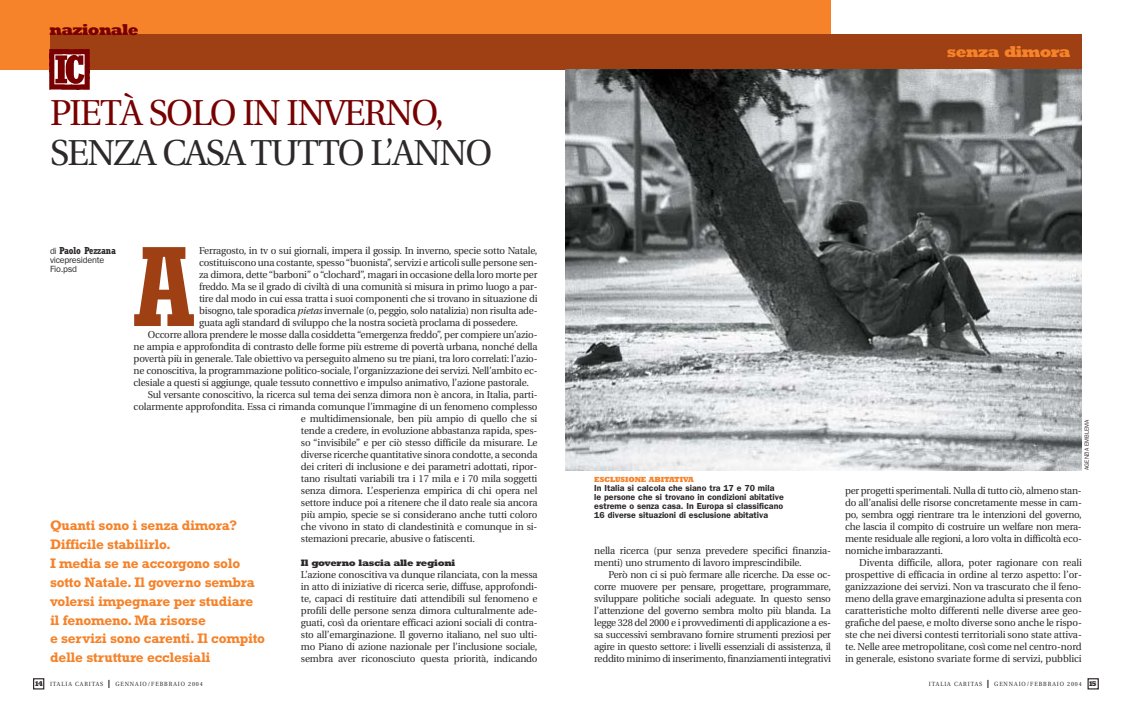
<style>
.page{position:relative;width:1133px;height:708px;background:#fff}
.page>*{position:absolute;margin:0;border:0;box-sizing:border-box;transform-origin:0 0}
.t1{font:700 condensed 112.4px "Rockwell";color:#9e4014}
.t2{font:36px "Utopia";letter-spacing:-.04em;color:#2d292a}
.t3{font:36px "Utopia";letter-spacing:-.045em;color:#780000}
.t4{font:800 16px "Rockwell";letter-spacing:-.04em;color:#f68229}
.t5{font:800 16px "Rockwell";letter-spacing:-.04em;color:#780000}
.t6{font:700 14px/18.9px "Rockwell";letter-spacing:-.015em;color:#f68229}
.t7{font:10px/12px "Utopia";letter-spacing:-.02em;color:#2d292a;text-align:justify}
.t8{font:700 condensed 10px "Rockwell";letter-spacing:-.015em;color:#2d292a}
.t9{font:800 9.5px "Rockwell";letter-spacing:-.035em;color:#2d292a}
.t10{font:9px/9px "Franklin Gothic";letter-spacing:-.025em;color:#2d292a}
.t11{font:600 8.8px/9px "Franklin Gothic";color:#2d292a}
.t12{font:800 7.5px "Rockwell";letter-spacing:-.02em;color:#f68229}
.t13{font:6px "Utopia";letter-spacing:.16em;color:#2d292a;scale:.94 1}
.t14{font:6px "Franklin Gothic";letter-spacing:-.005em;color:#2d292a}
.s1{font-family:"Franklin Gothic";font-weight:400;font-stretch:normal;font-size:9px}
.s2{font-style:italic}
.s3{font-family:"Rockwell";font-weight:800;font-size:7px}
.s4{font-family:"Rockwell";font-weight:700;font-size:9px}
</style>
<div class="page">
<div style="left:0;top:0;width:831px;height:70px;background:#f68229"></div>
<div style="left:50px;top:34px;width:1032px;height:36px;background:#9e4014"></div>
<div style="left:1087px;top:678px;width:12px;height:12px;border:1px solid #2d292a"></div>
<div style="left:33px;top:678px;width:11px;height:12px;border:1px solid #2d292a"></div>
<img style="left:50px;top:50px;width:40px;height:40px">
<img style="left:566px;top:70px;width:516px;height:400px">
<h3 class="t5" style="left:50px;top:24px;width:91px">nazionale</h3>
<h2 class="t3" style="left:50px;top:98px;width:396px">PIETÀ SOLO IN INVERNO,</h2>
<h2 class="t2" style="left:50px;top:138px;width:444px">SENZA CASA TUTTO L’ANNO</h2>
<h1 class="t1" style="left:134px;top:247px;width:62px">A</h1>
<p class="t7" style="left:199px;top:246px;width:340px">Ferragosto, in tv o sui giornali, impera il gossip. In inverno, specie sotto Natale,</p>
<p class="t8" style="left:50px;top:247px;width:67px"><span class="s1">di</span> Paolo Pezzana</p>
<p class="t10" style="left:50px;top:256px;width:56px">vicepresidente<br>Fio.psd</p>
<p class="t7" style="left:199px;top:258px;width:340px">costituiscono una costante, spesso “buonista”, servizi e articoli sulle persone sen-</p>
<p class="t7" style="left:199px;top:270px;width:340px">za dimora, dette “barboni” o “clochard”, magari in occasione della loro morte per</p>
<p class="t7" style="left:199px;top:282px;width:340px">freddo. Ma se il grado di civiltà di una comunità si misura in primo luogo a par-</p>
<p class="t7" style="left:199px;top:294px;width:340px">tire dal modo in cui essa tratta i suoi componenti che si trovano in situazione di</p>
<p class="t7" style="left:199px;top:306px;width:340px">bisogno, tale sporadica <span class="s2">pietas</span> invernale (o, peggio, solo natalizia) non risulta ade-</p>
<p class="t7" style="left:199px;top:318px;width:321px">guata agli standard di sviluppo che la nostra società proclama di possedere.</p>
<p class="t7" style="left:148px;top:330px;width:391px">Occorre allora prendere le mosse dalla cosiddetta “emergenza freddo”, per compiere un’azio-</p>
<p class="t7" style="left:134px;top:342px;width:405px">ne ampia e approfondita di contrasto delle forme più estreme di povertà urbana, nonché della</p>
<p class="t7" style="left:134px;top:354px;width:405px">povertà più in generale. Tale obiettivo va perseguito almeno su tre piani, tra loro correlati: l’azio-</p>
<p class="t7" style="left:134px;top:366px;width:405px">ne conoscitiva, la programmazione politico-sociale, l’organizzazione dei servizi. Nell’ambito ec-</p>
<p class="t7" style="left:134px;top:378px;width:397px">clesiale a questi si aggiunge, quale tessuto connettivo e impulso animativo, l’azione pastorale.</p>
<p class="t7" style="left:148px;top:390px;width:391px">Sul versante conoscitivo, la ricerca sul tema dei senza dimora non è ancora, in Italia, parti-</p>
<p class="t7" style="left:134px;top:402px;width:405px">colarmente approfondita. Essa ci rimanda comunque l’immagine di un fenomeno complesso</p>
<p class="t7" style="left:301px;top:414px;width:238px">e multidimensionale, ben più ampio di quello che si</p>
<p class="t7" style="left:301px;top:426px;width:238px">tende a credere, in evoluzione abbastanza rapida, spes-</p>
<p class="t7" style="left:301px;top:438px;width:238px">so “invisibile” e per ciò stesso difficile da misurare. Le</p>
<p class="t7" style="left:301px;top:450px;width:238px">diverse ricerche quantitative sinora condotte, a seconda</p>
<p class="t7" style="left:301px;top:462px;width:238px">dei criteri di inclusione e dei parametri adottati, ripor-</p>
<p class="t7" style="left:301px;top:474px;width:238px">tano risultati variabili tra i 17 mila e i 70 mila soggetti</p>
<p class="t7" style="left:301px;top:486px;width:238px">senza dimora. L’esperienza empirica di chi opera nel</p>
<p class="t7" style="left:301px;top:498px;width:238px">settore induce poi a ritenere che il dato reale sia ancora</p>
<p class="t7" style="left:301px;top:510px;width:238px">più ampio, specie se si considerano anche tutti coloro</p>
<p class="t7" style="left:301px;top:522px;width:238px">che vivono in stato di clandestinità e comunque in si-</p>
<p class="t7" style="left:301px;top:534px;width:176px">stemazioni precarie, abusive o fatiscenti.</p>
<p class="t9" style="left:301px;top:560px;width:156px">Il governo lascia alle regioni</p>
<p class="t7" style="left:301px;top:570px;width:238px">L’azione conoscitiva va dunque rilanciata, con la messa in atto di iniziative di ricerca serie, diffuse, approfondi&shy;te, capaci di restituire dati attendibili sul fenomeno e profili delle persone senza dimora culturalmente ade&shy;guati, così da orientare efficaci azioni sociali di contra&shy;sto all’emarginazione. Il governo italiano, nel suo ulti&shy;mo Piano di azione nazionale per l’inclusione sociale, sembra aver riconosciuto questa priorità, indicando</p>
<h3 class="t6" style="left:50px;top:517px;width:217px">Quanti sono i senza dimora?<br>Difficile stabilirlo.<br>I media se ne accorgono solo sotto Natale. Il governo sembra volersi impegnare per studiare il fenomeno. Ma risorse<br>e servizi sono carenti. Il compito delle strutture ecclesiali</h3>
<p class="t13" style="left:34px;top:682px;width:181px"><span class="s3">14</span> ITALIA CARITAS <span class="s4">|</span> GENNAIO/FEBBRAIO 2004</p>
<h3 class="t4" style="left:947px;top:46px;width:125px">senza dimora</h3>
<p class="t12" style="left:594px;top:477px;width:101px">ESCLUSIONE ABITATIVA</p>
<p class="t11" style="left:594px;top:484px;width:191px">In Italia si calcola che siano tra 17 e 70 mila<br>le persone che si trovano in condizioni abitative estreme o senza casa. In Europa si classificano 16 diverse situazioni di esclusione abitativa</p>
<p class="t7" style="left:594px;top:546px;width:238px">nella ricerca (pur senza prevedere specifici finanzia&shy;menti) uno strumento di lavoro imprescindibile.</p>
<p class="t7" style="left:594px;top:570px;width:238px;text-indent:14px">Però non ci si può fermare alle ricerche. Da esse oc&shy;corre muovere per pensare, progettare, programmare, sviluppare politiche sociali adeguate. In questo senso l’attenzione del governo sembra molto più blanda. La legge 328 del 2000 e i provvedimenti di applicazione a es&shy;sa successivi sembravano fornire strumenti preziosi per agire in questo settore: i livelli essenziali di assistenza, il reddito minimo di inserimento, finanziamenti integrativi</p>
<p class="t14" style="left:1085px;top:470px;width:51px;rotate:-90deg">AGENZIA EMBLEMA</p>
<p class="t7" style="left:845px;top:486px;width:238px">per progetti sperimentali. Nulla di tutto ciò, almeno stan&shy;do all’analisi delle risorse concretamente messe in cam&shy;po, sembra oggi rientrare tra le intenzioni del governo, che lascia il compito di costruire un welfare non mera&shy;mente residuale alle regioni, a loro volta in difficoltà eco&shy;nomiche imbarazzanti.</p>
<p class="t7" style="left:845px;top:558px;width:238px;text-indent:14px">Diventa difficile, allora, poter ragionare con reali prospettive di efficacia in ordine al terzo aspetto: l’or&shy;ganizzazione dei servizi. Non va trascurato che il feno&shy;meno della grave emarginazione adulta si presenta con caratteristiche molto differenti nelle diverse aree geo&shy;grafiche del paese, e molto diverse sono anche le rispo&shy;ste che nei diversi contesti territoriali sono state attiva&shy;te. Nelle aree metropolitane, così come nel centro-nord in generale, esistono svariate forme di servizi, pubblici</p>
<p class="t13" style="left:929px;top:682px;width:180px">ITALIA CARITAS <span class="s4">|</span> GENNAIO/FEBBRAIO 2004 <span class="s3">15</span></p>
</div>
